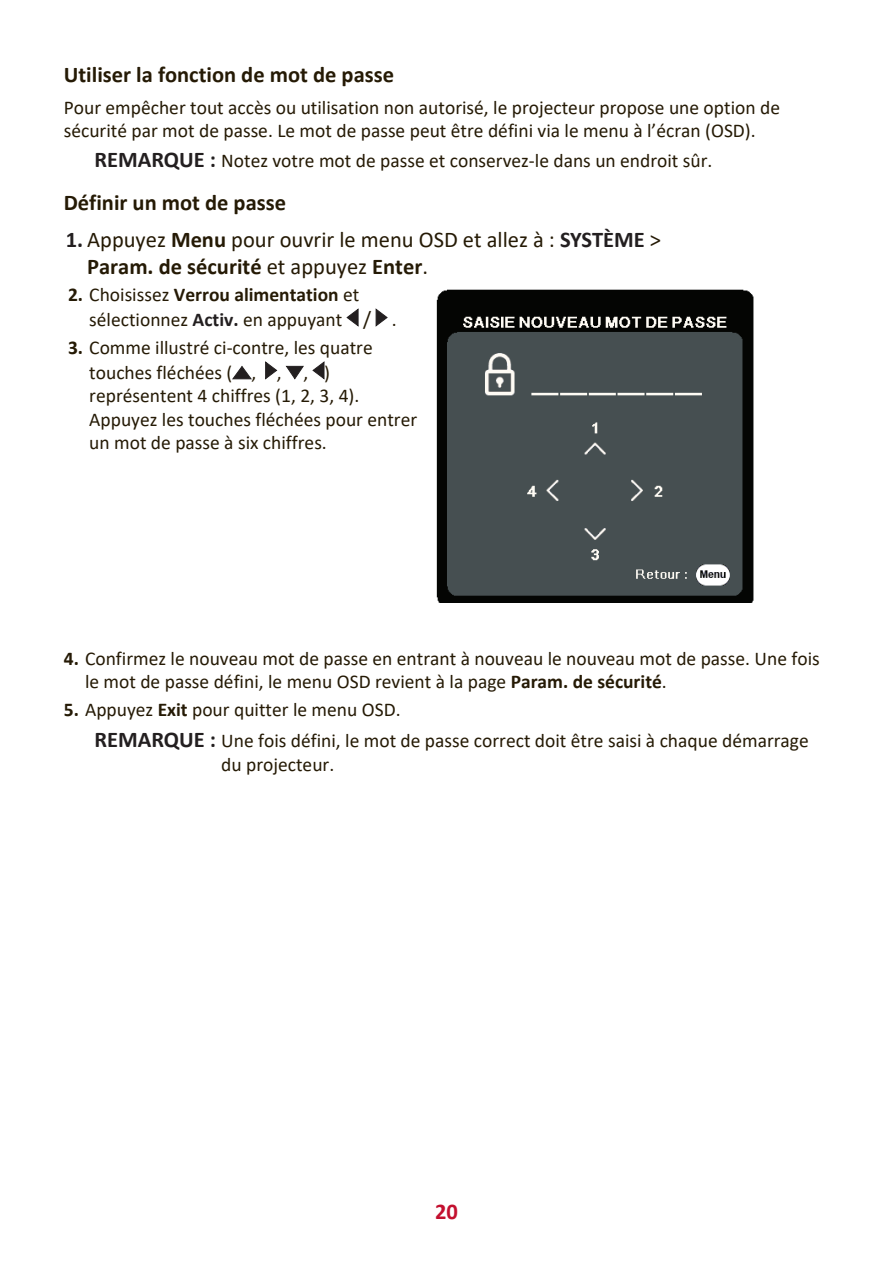
<style>
.page{position:relative;width:893px;height:1263px;background:#fff}
.page>*{position:absolute;margin:0;border:0;box-sizing:border-box;transform-origin:0 0}
.t1{font:22.5px/27px "Calibri";color:#251a05}
.t2{font:700 22.5px "Calibri";color:#251a05}
.t3{font:700 22.5px "Calibri";color:#c3102f}
.t4{font:19.5px/23.4px "Calibri";color:#251a05}
.s1{font-weight:700;font-size:22.5px;color:#231f20}
.s2{font-weight:700;color:#231f20}
.s3{font-weight:700}
.s4{font-size:21px}
</style>
<div class="page">
<svg style="left:347px;top:308px;width:11px;height:19px"></svg>
<svg style="left:376px;top:308px;width:12px;height:19px"></svg>
<svg style="left:232px;top:366px;width:20px;height:13px"></svg>
<svg style="left:265px;top:361px;width:12px;height:18px"></svg>
<svg style="left:286px;top:366px;width:18px;height:13px"></svg>
<svg style="left:312px;top:361px;width:12px;height:18px"></svg>
<img style="left:437px;top:289px;width:317px;height:314px">
<p class="t2" style="left:64px;top:59px;width:332px">Utiliser la fonction de mot de passe</p>
<p class="t4" style="left:64px;top:95px;width:718px">Pour empêcher tout accès ou utilisation non autorisé, le projecteur propose une option de sécurité par mot de passe. Le mot de passe peut être défini via le menu à l’écran (OSD).</p>
<p class="t4" style="left:107px;top:149px;width:607px"><span class="s1">REMARQUE:</span> Notez votre mot de passe et conservez-le dans un endroit sûr.</p>
<p class="t2" style="left:64px;top:187px;width:224px">Définir un mot de passe</p>
<p class="t1" style="left:87px;top:226px;width:575px;text-indent:-21px"><span class="s2">1.</span> Appuyez <span class="s3">Menu</span> pour ouvrir le menu OSD et allez à : <span class="s2">SYSTÈME</span> &gt;<br><span class="s3">Param. de sécurité</span> et appuyez <span class="s3">Enter</span>.</p>
<p class="t4" style="left:89px;top:281px;width:309px;line-height:25.2px;text-indent:-21px"><span class="s3">2.</span> Choisissez <span class="s3">Verrou alimentation</span> et sélectionnez <span class="s2">Activ.</span> en appuyant <span class="s4">/</span> .</p>
<p class="t4" style="left:89px;top:334px;width:285px;line-height:25.2px;text-indent:-21px"><span class="s3">3.</span> Comme illustré ci-contre, les quatre touches fléchées ( , , , )</p>
<p class="t4" style="left:89px;top:384px;width:329px">représentent 4 chiffres (1, 2, 3, 4).<br>Appuyez les touches fléchées pour entrer un mot de passe à six chiffres.</p>
<p class="t4" style="left:85px;top:646px;width:736px;text-indent:-21px"><span class="s3">4.</span> Confirmez le nouveau mot de passe en entrant à nouveau le nouveau mot de passe. Une fois le mot de passe défini, le menu OSD revient à la page <span class="s3">Param. de sécurité</span>.</p>
<p class="t4" style="left:107px;top:693px;width:703px;line-height:32px;text-indent:-43px"><span class="s3">5.</span> Appuyez <span class="s3">Exit</span> pour quitter le menu OSD.<br><span class="s1">REMARQUE:</span> Une fois défini, le mot de passe correct doit être saisi à chaque démarrage</p>
<p class="t4" style="left:221px;top:752px;width:115px">du projecteur.</p>
<p class="t3" style="left:435px;top:1196px;width:24px">20</p>
</div>
